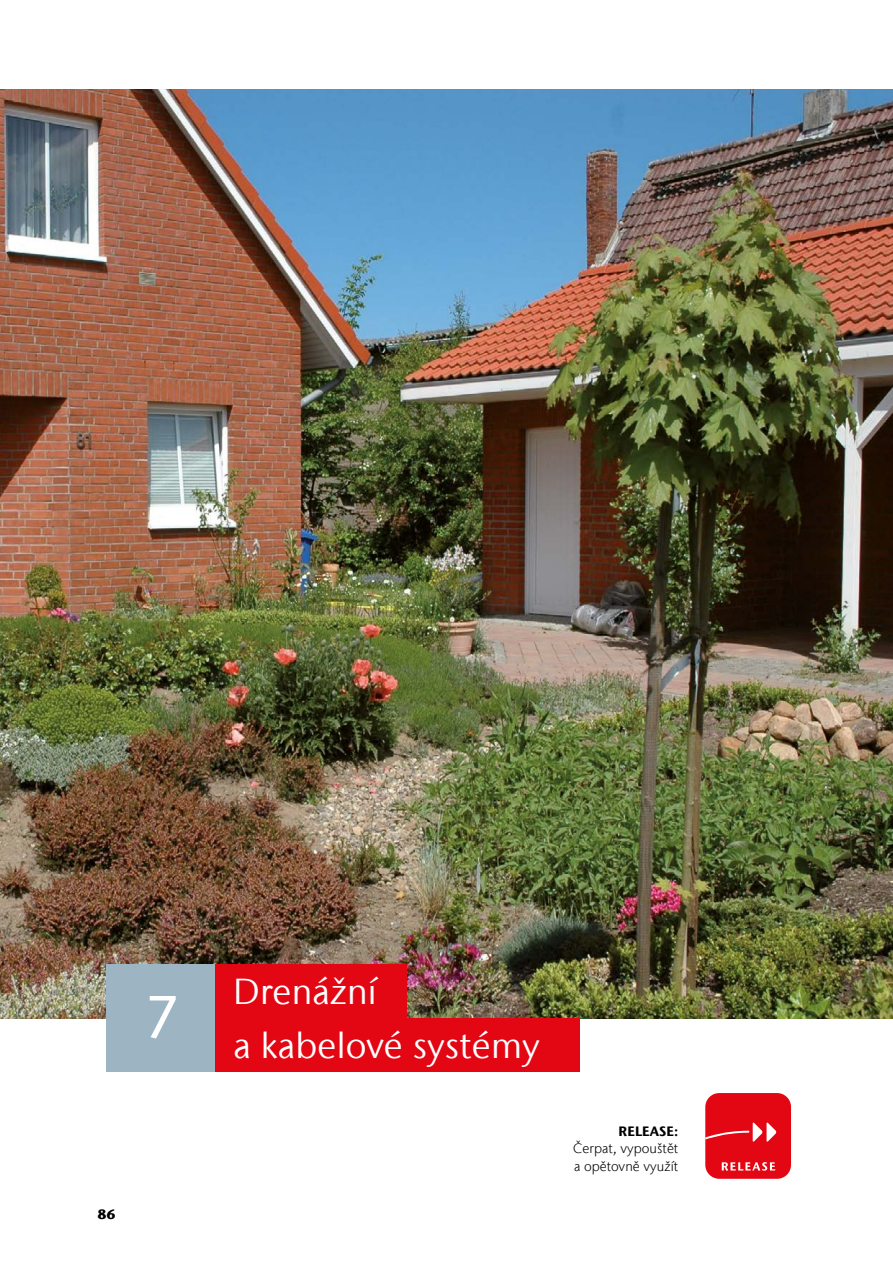
<style>
.page{position:relative;width:893px;height:1263px;background:#fff}
.page>*{position:absolute;margin:0;border:0;box-sizing:border-box;transform-origin:0 0}
.t1{font:500 60px "Stone Sans IIITC Com";color:#fff}
.t2{font:36px/53.6px "Stone Sans IIITC Com";letter-spacing:.01em;color:#fff}
.t3{font:300 13.5px/17.9px "Stone Sans IIITC Com";letter-spacing:.005em;color:#000}
.t4{font:700 13.5px "Stone Sans IIITC Com";letter-spacing:.005em;color:#000}
.t5{font:700 13.5px "Stone Sans";color:#000}
</style>
<div class="page">
<img style="left:0;top:89px;width:893px;height:929px">
<div style="left:106px;top:964px;width:110px;height:107px;background:#9db5c3"></div>
<div style="left:216px;top:964px;width:191px;height:54px;background:#e30613"></div>
<div style="left:216px;top:1018px;width:364px;height:53px;background:#e30613"></div>
<div style="left:705px;top:1093px;width:86px;height:86px;background:#e30613;border-radius:14px"></div>
<svg style="left:705px;top:1122px;width:71px;height:49px"></svg>
<h1 class="t1" style="left:144px;top:979px;width:36px">7</h1>
<p class="t5" style="left:98px;top:1206px;width:19px">86</p>
<h2 class="t2" style="left:234px;top:964px;width:308px">Drenážní<br>a kabelové systémy</h2>
<p class="t4" style="left:619px;top:1122px;width:61px">RELEASE:</p>
<p class="t3" style="left:573px;top:1140px;width:107px">Čerpat, vypouštět a opětovně využít</p>
</div>
